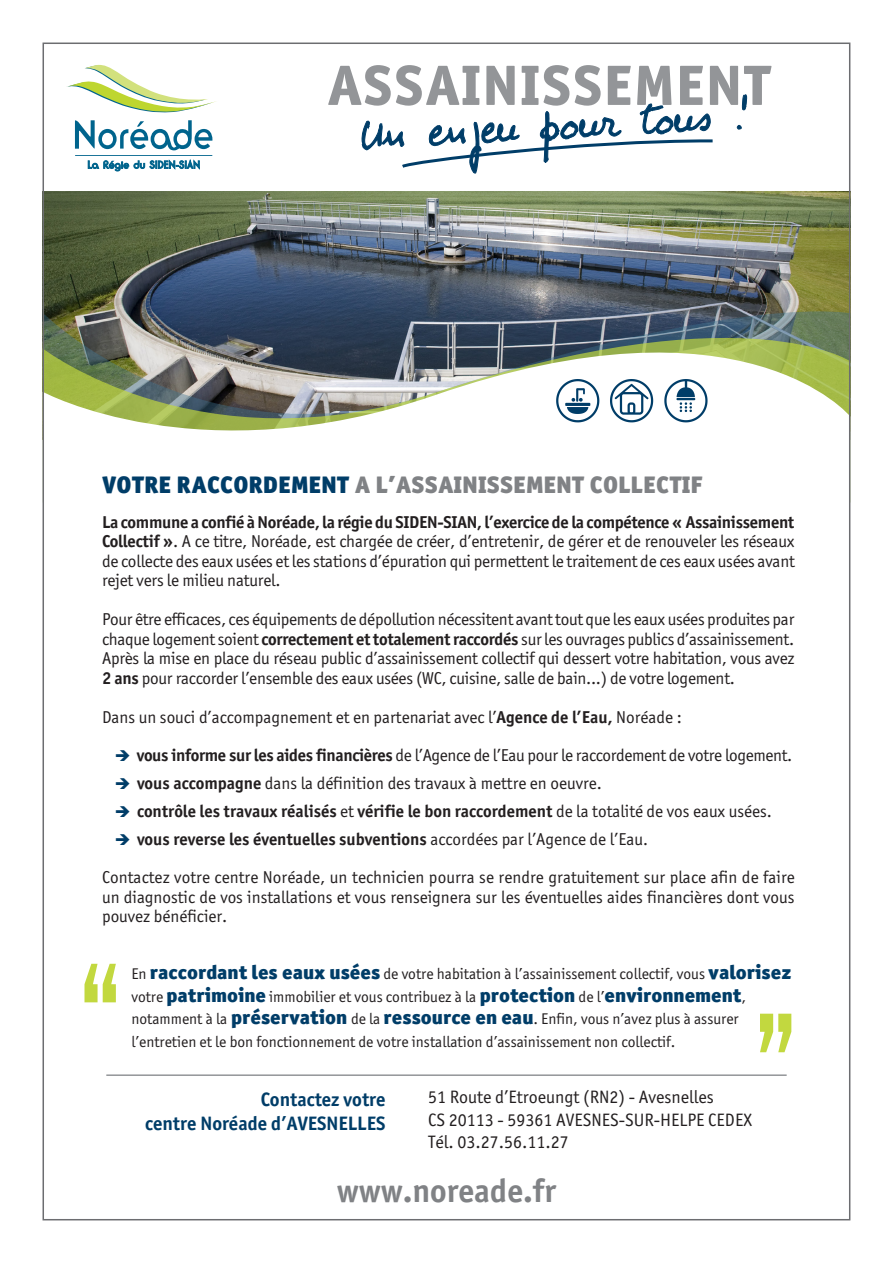
<style>
.page{position:relative;width:893px;height:1263px;background:#fff}
.page>*{position:absolute;margin:0;border:0;box-sizing:border-box;transform-origin:0 0}
.t1{font:800 57px "ITC Officina Sans";letter-spacing:.03em;color:#939598}
.t2{font:55.95px "Olivier Derock";color:#003d68;scale:.95 1}
.t3{font:700 33px "ITC Officina Sans";color:#808285}
.t4{font:900 24px "ITC Officina Sans";letter-spacing:.01em;color:#808285}
.t5{font:700 19.5px/24px "ITC Officina Sans";color:#003d68;text-align:right}
.t6{font:18px/22.5px "ITC Officina Sans";color:#231f20}
.t7{font:17.25px/19.5px "ITC Officina Sans";letter-spacing:-.01em;color:#231f20;text-align:justify}
.t8{font:700 17.25px "ITC Officina Sans";color:#231f20}
.t9{font:15.6px/22.6px "ITC Officina Sans";color:#231f20}
.s1{color:#003d68}
.s2{font-weight:700}
.s3{font-weight:400}
.s4{font-weight:400;font-size:16.5px}
.s5{font-weight:900;font-size:19.8px;color:#003d68}
</style>
<div class="page">
<img style="left:46px;top:191px;width:801px;height:97px">
<img style="left:46px;top:288px;width:801px;height:143px">
<hr style="left:106px;top:1074px;width:681px;height:2px;background:#939598">
<img style="left:551px;top:374px;width:162px;height:52px">
<hr style="left:75px;top:155px;width:137px;height:1px;background:#00648d">
<svg style="left:67px;top:65px;width:149px;height:48px"></svg>
<svg style="left:75px;top:120px;width:137px;height:31px"></svg>
<svg style="left:88px;top:160px;width:111px;height:11px"></svg>
<svg style="left:736px;top:94px;width:11px;height:36px"></svg>
<svg style="left:361px;top:103px;width:352px;height:71px"></svg>
<svg style="left:84px;top:964px;width:32px;height:38px"></svg>
<svg style="left:760px;top:1014px;width:31px;height:38px"></svg>
<p class="t1" style="left:327px;top:49px;width:445px">ASSAINISSEMENT</p>
<p class="t2" style="left:355px;top:94px;width:413px;rotate:-3deg">Un enjeu pour tous!</p>
<p class="t4" style="left:102px;top:469px;width:602px"><span class="s1">VOTRE RACCORDEMENT</span> A L’ASSAINISSEMENT COLLECTIF</p>
<p class="t7" style="left:102px;top:512px;width:694px"><span class="s2">La commune a confié à Noréade, la régie du SIDEN-SIAN, l’exercice de la compétence « Assainissement Collectif »</span>. A ce titre, Noréade, est chargée de créer, d’entretenir, de gérer et de renouveler les réseaux de collecte des eaux usées et les stations d’épuration qui permettent le traitement de ces eaux usées avant rejet vers le milieu naturel.</p>
<p class="t7" style="left:102px;top:609px;width:694px">Pour être efficaces, ces équipements de dépollution nécessitent avant tout que les eaux usées produites par chaque logement soient <span class="s2">correctement et totalement raccordés</span> sur les ouvrages publics d’assainissement.<br>Après la mise en place du réseau public d’assainissement collectif qui dessert votre habitation, vous avez <span class="s2">2 ans</span> pour raccorder l’ensemble des eaux usées (WC, cuisine, salle de bain...) de votre logement.</p>
<p class="t7" style="left:102px;top:707px;width:581px">Dans un souci d’accompagnement et en partenariat avec l’<span class="s2">Agence de l’Eau,</span> Noréade :</p>
<p class="t7" style="left:115px;top:745px;width:679px"><span class="s1">➔</span> <span class="s2">vous informe sur les aides financières</span> de l’Agence de l’Eau pour le raccordement de votre logement.</p>
<p class="t7" style="left:115px;top:773px;width:489px"><span class="s1">➔</span> <span class="s2">vous accompagne</span> dans la définition des travaux à mettre en oeuvre.</p>
<p class="t8" style="left:115px;top:800px;width:659px"><span class="s1">➔</span> contrôle les travaux réalisés <span class="s3">et</span> vérifie le bon raccordement <span class="s3">de la totalité de vos eaux usées.</span></p>
<p class="t8" style="left:115px;top:828px;width:535px"><span class="s1">➔</span> vous reverse les éventuelles subventions <span class="s3">accordées par l’Agence de l’Eau</span><span class="s4">.</span></p>
<p class="t7" style="left:102px;top:867px;width:694px">Contactez votre centre Noréade, un technicien pourra se rendre gratuitement sur place afin de faire un diagnostic de vos installations et vous renseignera sur les éventuelles aides financières dont vous pouvez bénéficier.</p>
<p class="t9" style="left:131px;top:962px;width:661px">En <span class="s5">raccordant les eaux usées</span> de votre habitation à l’assainissement collectif, vous <span class="s5">valorisez </span>votre <span class="s5">patrimoine</span> immobilier et vous contribuez à la <span class="s5">protection</span> de l’<span class="s5">environnement</span>,</p>
<p class="t9" style="left:131px;top:1008px;width:609px">notamment à la <span class="s5">préservation</span> de la <span class="s5">ressource en eau</span>. Enfin, vous n’avez plus à assurer</p>
<p class="t9" style="left:131px;top:1030px;width:546px">l’entretien et le bon fonctionnement de votre installation d’assainissement non collectif.</p>
<p class="t5" style="left:145px;top:1087px;width:242px">Contactez votre<br>centre Noréade d’AVESNELLES</p>
<p class="t6" style="left:428px;top:1086px;width:287px">51 Route d’Etroeungt (RN2) - Avesnelles</p>
<p class="t6" style="left:428px;top:1108px;width:325px">CS 20113 - 59361 AVESNES-SUR-HELPE CEDEX<br>Tél. 03.27.56.11.27</p>
<p class="t3" style="left:337px;top:1171px;width:221px">www.noreade.fr</p>
</div>
